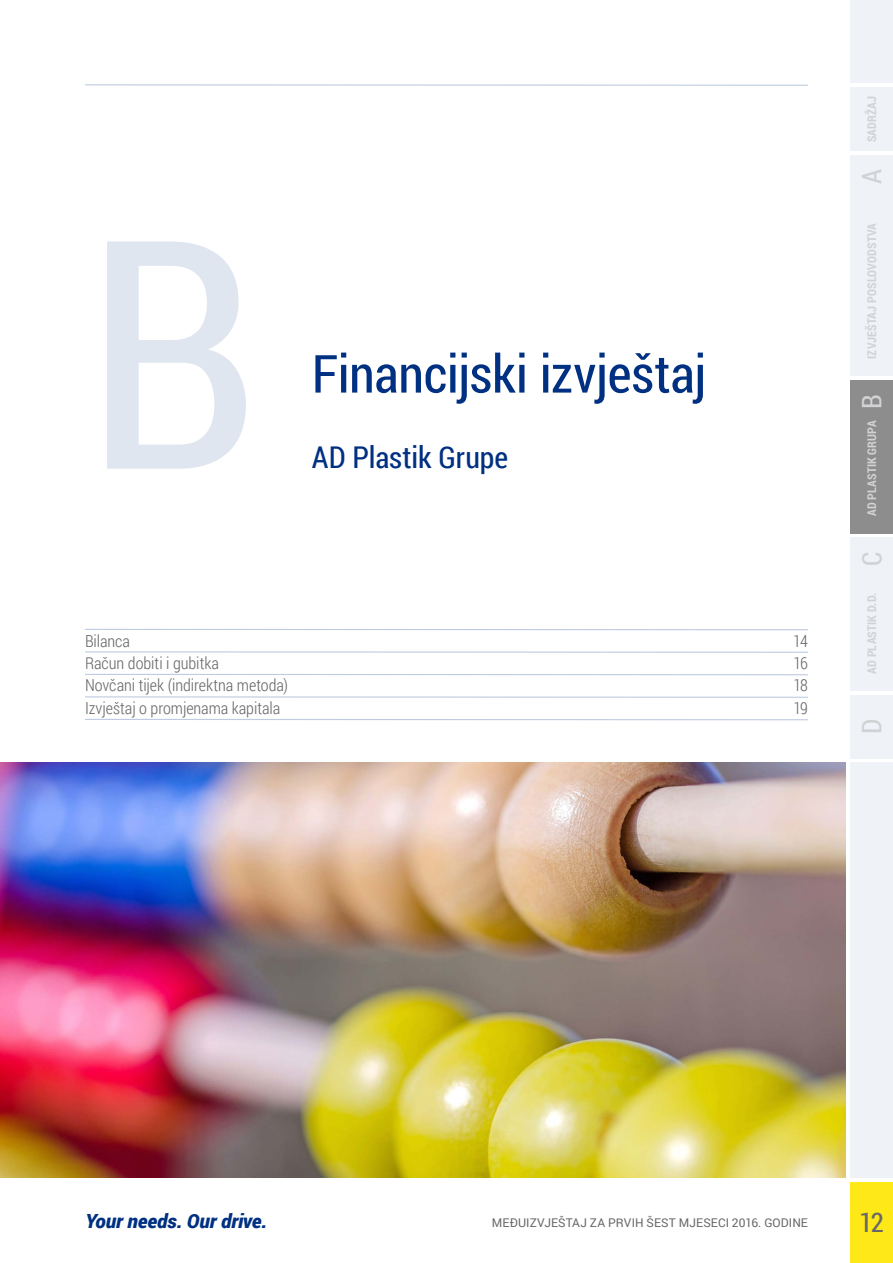
<style>
.page{position:relative;width:893px;height:1263px;background:#fff}
.page>*{position:absolute;margin:0;border:0;box-sizing:border-box;transform-origin:0 0}
.t1{font:319.5px "Roboto Condensed";color:#e0e6f0}
.t2{font:52.5px "Roboto Condensed";letter-spacing:-.005em;color:#003082}
.t3{font:30px "Roboto Condensed";letter-spacing:-.005em;color:#003082}
.t4{font:27px "Roboto Condensed";color:#d1d2d4}
.t5{font:27px "Roboto Condensed";color:#676767}
.t6{font:italic 900 19.5px "Roboto";letter-spacing:-.005em;color:#003082}
.t7{font:300 16.5px "Roboto Condensed";letter-spacing:-.005em;color:#676767}
.t8{font:700 12px "Roboto Condensed";letter-spacing:.015em;color:#d1d2d4}
.t9{font:12px "Roboto";letter-spacing:.005em;color:#676767}
</style>
<div class="page">
<hr style="left:85px;top:84px;width:723px;height:2px;background:#bfcbe1">
<hr style="left:85px;top:629px;width:723px;height:1px;background:#bfcbe1">
<hr style="left:85px;top:651px;width:723px;height:2px;background:#bfcbe1">
<hr style="left:85px;top:674px;width:723px;height:1px;background:#bfcbe1">
<hr style="left:85px;top:696px;width:723px;height:2px;background:#bfcbe1">
<hr style="left:85px;top:719px;width:723px;height:1px;background:#bfcbe1">
<img style="left:0;top:763px;width:846px;height:415px">
<div style="left:850px;top:1182px;width:43px;height:81px;background:#ffe817"></div>
<div style="left:850px;top:155px;width:43px;height:221px;background:#eff2f7"></div>
<div style="left:850px;top:380px;width:43px;height:153px;background:#8d8d8d"></div>
<div style="left:850px;top:538px;width:43px;height:153px;background:#eff2f7"></div>
<div style="left:850px;top:695px;width:43px;height:63px;background:#eff2f7"></div>
<div style="left:850px;top:87px;width:43px;height:63px;background:#eff2f7"></div>
<div style="left:850px;top:0;width:43px;height:83px;background:#eff2f7"></div>
<div style="left:850px;top:763px;width:43px;height:415px;background:#eff2f7"></div>
<p class="t8" style="left:863px;top:142px;width:48px;rotate:-90deg">SADRŽAJ</p>
<h1 class="t1" style="left:85px;top:133px;width:177px">B</h1>
<h2 class="t2" style="left:312px;top:337px;width:396px">Financijski izvještaj</h2>
<h3 class="t3" style="left:312px;top:436px;width:198px">AD Plastik Grupe</h3>
<p class="t7" style="left:85px;top:629px;width:47px">Bilanca</p>
<p class="t7" style="left:793px;top:629px;width:16px">14</p>
<p class="t7" style="left:85px;top:652px;width:135px">Račun dobiti i gubitka</p>
<p class="t7" style="left:793px;top:652px;width:16px">16</p>
<p class="t7" style="left:85px;top:674px;width:204px">Novčani tijek (indirektna metoda)</p>
<p class="t7" style="left:793px;top:674px;width:16px">18</p>
<p class="t7" style="left:85px;top:696px;width:197px">Izvještaj o promjenama kapitala</p>
<p class="t7" style="left:793px;top:696px;width:16px">19</p>
<h3 class="t4" style="left:853px;top:184px;width:16px;rotate:-90deg">A</h3>
<p class="t8" style="left:863px;top:359px;width:137px;rotate:-90deg">IZVJEŠTAJ POSLOVODSTVA</p>
<h3 class="t4" style="left:853px;top:409px;width:16px;rotate:-90deg">B</h3>
<p class="t8" style="left:863px;top:516px;width:97px;rotate:-90deg">AD PLASTIK GRUPA</p>
<h3 class="t4" style="left:853px;top:566px;width:16px;rotate:-90deg">C</h3>
<p class="t8" style="left:863px;top:674px;width:83px;rotate:-90deg">AD PLASTIK D.D.</p>
<h3 class="t4" style="left:853px;top:734px;width:17px;rotate:-90deg">D</h3>
<p class="t6" style="left:85px;top:1207px;width:184px">Your needs. Our drive.</p>
<p class="t9" style="left:492px;top:1214px;width:318px">MEĐUIZVJEŠTAJ ZA PRVIH ŠEST MJESECI 2016. GODINE</p>
<h3 class="t5" style="left:859px;top:1204px;width:26px">12</h3>
</div>
